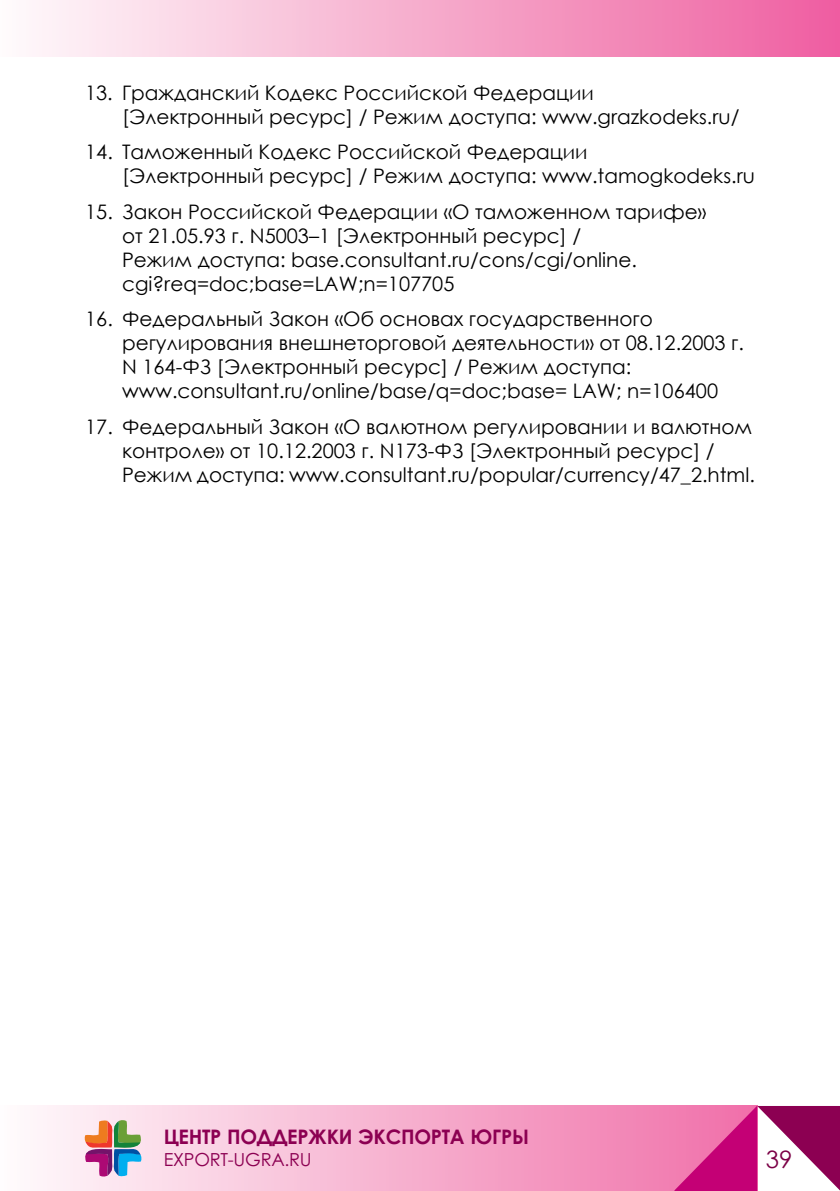
<style>
.page{position:relative;width:840px;height:1191px;background:#fff}
.page>*{position:absolute;margin:0;border:0;box-sizing:border-box;transform-origin:0 0}
.t1{font:24px "Century Gothic";color:#7b0046}
.t2{font:20px/24px "Century Gothic";color:#000}
.t3{font:700 20px "Century Gothic";letter-spacing:-.015em;color:#8c0052}
.t4{font:18px "Century Gothic";letter-spacing:-.015em;color:#8c0052}
</style>
<div class="page">
<div style="left:0;top:0;width:839px;height:57px;background:linear-gradient(to right,#fefbfb,#ef5fa0)"></div>
<hr style="left:0;top:0;width:1px;height:57px;background:#fffcfd">
<svg style="left:37px;top:1106px;width:637px;height:85px;background:#f7b6d2"></svg>
<svg style="left:674px;top:1105px;width:165px;height:86px"></svg>
<svg style="left:84px;top:1119px;width:58px;height:57px;background:#aa979e"></svg>
<p class="t2" style="left:122px;top:81px;width:618px;text-indent:-37px">13. Гражданский Кодекс Российской Федерации [Электронный ресурс] / Режим доступа: www.grazkodeks.ru/</p>
<p class="t2" style="left:122px;top:140px;width:634px;text-indent:-37px">14. Таможенный Кодекс Российской Федерации<br>[Электронный ресурс] / Режим доступа: www.tamogkodeks.ru</p>
<p class="t2" style="left:122px;top:199px;width:585px;text-indent:-37px">15. Закон Российской Федерации «О таможенном тарифе» от 21.05.93 г. N5003–1 [Электронный ресурс] /<br>Режим доступа: base.consultant.ru/cons/cgi/online. cgi?req=doc;base=LAW;n=107705</p>
<p class="t2" style="left:122px;top:307px;width:623px;text-indent:-37px">16. Федеральный Закон «Об основах государственного регулирования внешнеторговой деятельности» от 08.12.2003 г.<br>N 164-ФЗ [Электронный ресурс] / Режим доступа: www.consultant.ru/online/base/q=doc;base= LAW; n=106400</p>
<p class="t2" style="left:122px;top:414px;width:634px;text-indent:-37px">17. Федеральный Закон «О валютном регулировании и валютном контроле» от 10.12.2003 г. N173-ФЗ [Электронный ресурс] /<br>Режим доступа: www.consultant.ru/popular/currency/47_2.html.</p>
<p class="t3" style="left:164px;top:1121px;width:366px">ЦЕНТР ПОДДЕРЖКИ ЭКСПОРТА ЮГРЫ</p>
<p class="t4" style="left:164px;top:1147px;width:149px">EXPORT-UGRA.RU</p>
<p class="t1" style="left:765px;top:1142px;width:28px">39</p>
</div>
